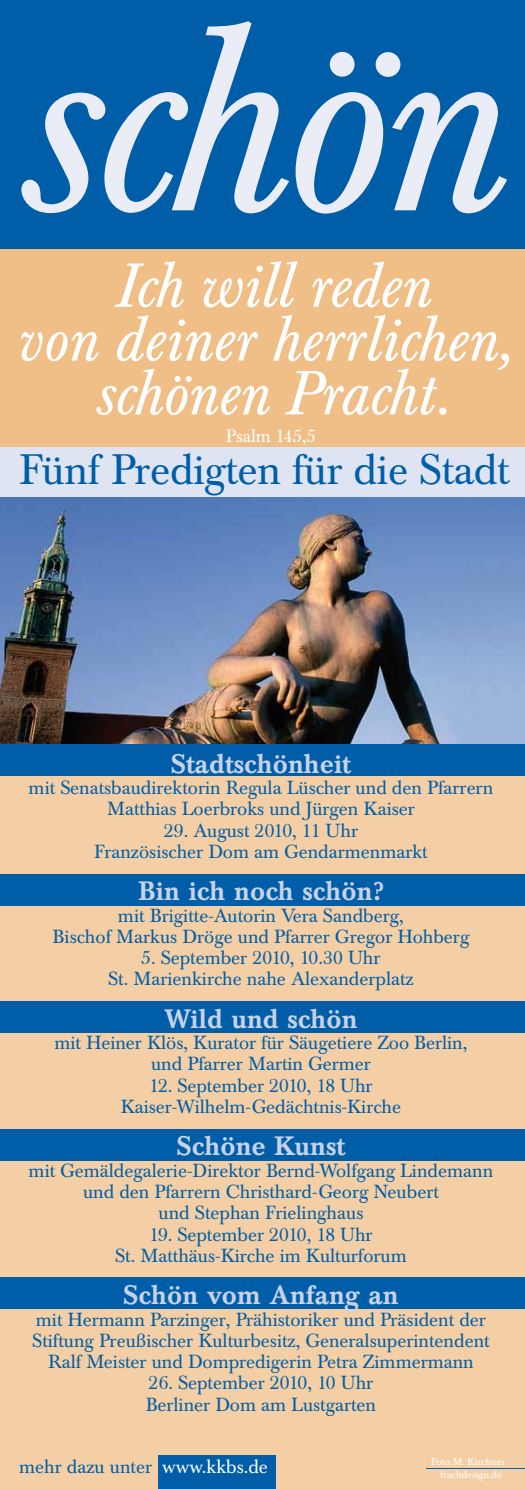
<style>
.page{position:relative;width:525px;height:1489px;background:#fff}
.page>*{position:absolute;margin:0;border:0;box-sizing:border-box;transform-origin:0 0}
.t1{font:italic 253px "Baskerville BE";letter-spacing:-.025em;color:#eaedf6}
.t2{font:italic 61.25px/53.8px "Baskerville BE";letter-spacing:-.005em;color:#fff;text-align:center}
.t3{font:42.12px "Baskerville BE";letter-spacing:-.005em;color:#005ea8}
.t4{font:500 26.25px "Baskerville BE";color:#c8d2e9}
.t5{font:18.75px/21.2px "Baskerville BE";color:#005ea8;text-align:center}
.t6{font:17.75px "Baskerville BE";letter-spacing:-.005em;color:#fff}
.t7{font:10px "Baskerville BE";color:#fff}
.s1{color:#fff}
</style>
<div class="page">
<img style="left:0;top:497px;width:524px;height:247px">
<div style="left:0;top:744px;width:524px;height:744px;background:#f4cfa5"></div>
<div style="left:0;top:446px;width:524px;height:51px;background:#dfe4f2"></div>
<div style="left:158px;top:1455px;width:117px;height:33px;background:#005ea8"></div>
<div style="left:0;top:744px;width:524px;height:32px;background:#005ea8"></div>
<div style="left:0;top:873px;width:524px;height:32px;background:#005ea8"></div>
<div style="left:0;top:1001px;width:524px;height:32px;background:#005ea8"></div>
<div style="left:0;top:1128px;width:524px;height:32px;background:#005ea8"></div>
<div style="left:0;top:1277px;width:524px;height:31px;background:#005ea8"></div>
<div style="left:0;top:0;width:524px;height:249px;background:#005ea8"></div>
<div style="left:0;top:249px;width:524px;height:197px;background:#f0bf88"></div>
<hr style="left:426px;top:1468px;width:98px;height:1px;background:#005ea8">
<h1 class="t1" style="left:8px;top:-19px;width:488px">schön</h1>
<h2 class="t2" style="left:15px;top:262px;width:497px">Ich will reden<br>von deiner herrlichen, schönen Pracht.</h2>
<p class="t6" style="left:226px;top:425px;width:91px">Psalm 145,5</p>
<h3 class="t3" style="left:19px;top:445px;width:491px">Fünf Predigten für die Stadt</h3>
<h3 class="t4" style="left:171px;top:748px;width:181px">Stadtschönheit</h3>
<p class="t5" style="left:29px;top:777px;width:466px">mit Senatsbaudirektorin Regula Lüscher und den Pfarrern<br>Matthias Loerbroks und Jürgen Kaiser</p>
<p class="t5" style="left:94px;top:820px;width:335px">29. August 2010, 11 Uhr<br>Französischer Dom am Gendarmenmarkt</p>
<h3 class="t4" style="left:138px;top:876px;width:246px">Bin ich noch schön?</h3>
<p class="t5" style="left:52px;top:905px;width:418px">mit Brigitte-Autorin Vera Sandberg,<br>Bischof Markus Dröge und Pfarrer Gregor Hohberg</p>
<p class="t5" style="left:108px;top:947px;width:307px">5. September 2010, 10.30 Uhr<br>St. Marienkirche nahe Alexanderplatz</p>
<h3 class="t4" style="left:164px;top:1003px;width:195px">Wild und schön</h3>
<p class="t5" style="left:54px;top:1032px;width:414px">mit Heiner Klös, Kurator für Säugetiere Zoo Berlin, und Pfarrer Martin Germer</p>
<p class="t5" style="left:121px;top:1075px;width:282px">12. September 2010, 18 Uhr<br>Kaiser-Wilhelm-Gedächtnis-Kirche</p>
<h3 class="t4" style="left:176px;top:1131px;width:170px">Schöne Kunst</h3>
<p class="t5" style="left:29px;top:1160px;width:466px">mit Gemäldegalerie-Direktor Bernd-Wolfgang Lindemann und den Pfarrern Christhard-Georg Neubert<br>und Stephan Frielinghaus</p>
<p class="t5" style="left:115px;top:1223px;width:293px">19. September 2010, 18 Uhr<br>St. Matthäus-Kirche im Kulturforum</p>
<h3 class="t4" style="left:123px;top:1279px;width:277px">Schön vom Anfang an</h3>
<p class="t5" style="left:32px;top:1308px;width:459px">mit Hermann Parzinger, Prähistoriker und Präsident der<br>Stiftung Preußischer Kulturbesitz, Generalsuperintendent<br>Ralf Meister und Dompredigerin Petra Zimmermann</p>
<p class="t5" style="left:146px;top:1372px;width:232px;text-align:left">26. September 2010, 10 Uhr<br>Berliner Dom am Lustgarten</p>
<p class="t5" style="left:19px;top:1456px;width:250px">mehr dazu unter <span class="s1">www.kkbs.de</span></p>
<p class="t7" style="left:431px;top:1455px;width:76px">Foto M. Kirchner</p>
<p class="t7" style="left:440px;top:1468px;width:63px">frachdesign.de</p>
</div>
